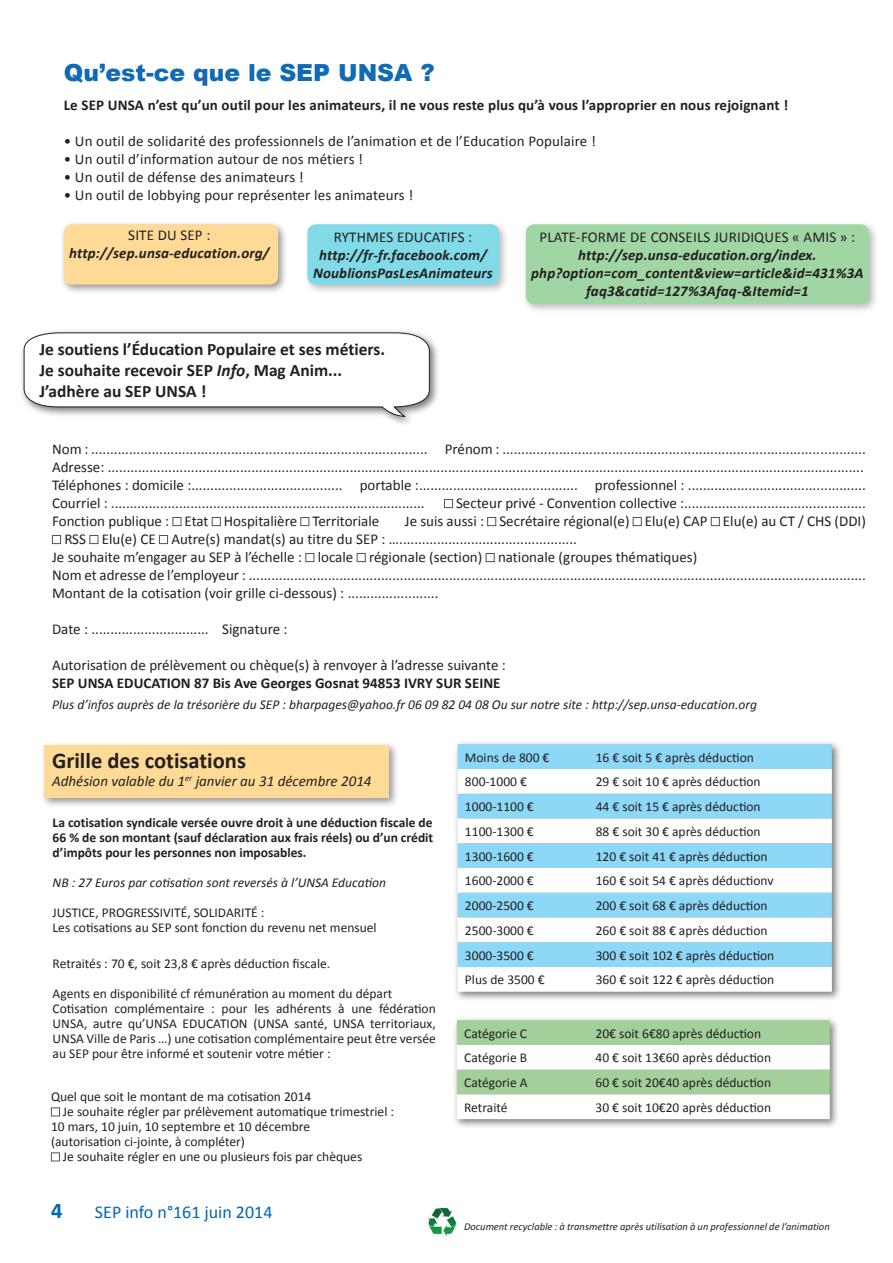
<style>
.page{position:relative;width:893px;height:1263px;background:#fff}
.page>*{position:absolute;margin:0;border:0;box-sizing:border-box;transform-origin:0 0}
.t1{font:900 23.55px "Arial";color:#116ab5}
.t2{font:700 22.5px "Calibri";color:#231f20}
.t3{font:700 22.5px "Calibri";color:#0166b3}
.t4{font:18px "Calibri";color:#0166b3}
.t5{font:700 17.4px/20.9px "Calibri";color:#231f20}
.t6{font:15px/18px "Calibri";color:#231f20}
.t7{font:italic 700 15px/18px "Calibri";letter-spacing:.01em;color:#231f20;text-align:center}
.t8{font:700 15px "Calibri";color:#231f20}
.t9{font:italic 15px "Calibri";color:#231f20}
.t10{font:13.5px/15px "Calibri";color:#231f20}
.t11{font:italic 13.5px "Calibri";color:#231f20}
.t12{font:700 13.5px/15px "Calibri";color:#231f20;text-align:justify}
.t13{font:italic 10.5px "Calibri";color:#231f20}
.s1{font-style:italic}
</style>
<div class="page">
<div style="left:59px;top:220px;width:229px;height:74px;background:#231f20;opacity:.6"></div>
<div style="left:64px;top:224px;width:214px;height:60px;background:#feda96;border-radius:9px"></div>
<div style="left:41px;top:741px;width:358px;height:67px;background:#231f20;opacity:.6"></div>
<div style="left:45px;top:745px;width:344px;height:53px;background:#feda96"></div>
<div style="left:303px;top:220px;width:206px;height:74px;background:#231f20;opacity:.6"></div>
<div style="left:307px;top:224px;width:192px;height:60px;background:#80dae8;border-radius:9px"></div>
<div style="left:521px;top:220px;width:358px;height:94px;background:#231f20;opacity:.6"></div>
<div style="left:526px;top:224px;width:343px;height:80px;background:#9fd6a4;border-radius:9px"></div>
<div style="left:444px;top:499px;width:9px;height:9px;border:1px solid #231f20"></div>
<div style="left:173px;top:517px;width:8px;height:9px;border:1px solid #231f20"></div>
<div style="left:212px;top:517px;width:9px;height:9px;border:1px solid #231f20"></div>
<div style="left:300px;top:517px;width:9px;height:9px;border:1px solid #231f20"></div>
<div style="left:487px;top:517px;width:9px;height:9px;border:1px solid #231f20"></div>
<div style="left:633px;top:517px;width:9px;height:9px;border:1px solid #231f20"></div>
<div style="left:711px;top:517px;width:9px;height:9px;border:1px solid #231f20"></div>
<div style="left:52px;top:535px;width:9px;height:9px;border:1px solid #231f20"></div>
<div style="left:89px;top:535px;width:9px;height:9px;border:1px solid #231f20"></div>
<div style="left:159px;top:535px;width:9px;height:9px;border:1px solid #231f20"></div>
<div style="left:305px;top:553px;width:9px;height:9px;border:1px solid #231f20"></div>
<div style="left:357px;top:553px;width:9px;height:9px;border:1px solid #231f20"></div>
<div style="left:486px;top:553px;width:9px;height:9px;border:1px solid #231f20"></div>
<div style="left:453px;top:740px;width:389px;height:262px;background:#231f20;opacity:.6"></div>
<div style="left:458px;top:744px;width:374px;height:25px;background:#8dd7f7"></div>
<svg style="left:458px;top:769px;width:374px;height:223px"></svg>
<div style="left:51px;top:1107px;width:9px;height:9px;border:1px solid #231f20"></div>
<div style="left:51px;top:1152px;width:9px;height:9px;border:1px solid #231f20"></div>
<div style="left:20px;top:329px;width:420px;height:97px;background:#231f20;opacity:.6"></div>
<svg style="left:23px;top:332px;width:407px;height:85px"></svg>
<img style="left:428px;top:1208px;width:29px;height:28px">
<div style="left:453px;top:1016px;width:387px;height:113px;background:#231f20;opacity:.58"></div>
<svg style="left:457px;top:1020px;width:373px;height:99px"></svg>
<h1 class="t1" style="left:64px;top:55px;width:372px">Qu’est-ce que le SEP UNSA ?</h1>
<p class="t8" style="left:64px;top:96px;width:726px">Le SEP UNSA n’est qu’un outil pour les animateurs, il ne vous reste plus qu’à vous l’approprier en nous rejoignant !</p>
<p class="t6" style="left:64px;top:131px;width:534px">• Un outil de solidarité des professionnels de l’animation et de l’Education Populaire !</p>
<p class="t6" style="left:64px;top:149px;width:301px">• Un outil d’information autour de nos métiers !</p>
<p class="t6" style="left:64px;top:167px;width:242px">• Un outil de défense des animateurs !</p>
<p class="t6" style="left:64px;top:185px;width:351px">• Un outil de lobbying pour représenter les animateurs !</p>
<p class="t6" style="left:128px;top:225px;width:84px">SITE DU SEP :</p>
<p class="t7" style="left:69px;top:243px;width:202px">http://sep.unsa-education.org/</p>
<p class="t6" style="left:334px;top:227px;width:140px">RYTHMES EDUCATIFS :</p>
<p class="t7" style="left:313px;top:245px;width:181px">http://fr-fr.facebook.com/<br>NoublionsPasLesAnimateurs</p>
<p class="t5" style="left:39px;top:338px;width:347px">Je soutiens l’Éducation Populaire et ses métiers.<br>Je souhaite recevoir SEP <span class="s1">Info</span>, Mag Anim...<br>J’adhère au SEP UNSA !</p>
<p class="t6" style="left:539px;top:227px;width:317px">PLATE-FORME DE CONSEILS JURIDIQUES « AMIS » :</p>
<p class="t7" style="left:531px;top:245px;width:334px">http://sep.unsa-education.org/index. php?option=com_content&amp;view=article&amp;id=431%3A faq3&amp;catid=127%3Afaq-&amp;Itemid=1</p>
<p class="t6" style="left:52px;top:439px;width:815px">Nom : ......................................................................................... Prénom : ................................................................................................<br>Adresse: ........................................................................................................................................................................................................<br>Téléphones : domicile :........................................ portable :.......................................... professionnel : ...............................................<br>Courriel : ...................................................................................</p>
<p class="t6" style="left:456px;top:493px;width:411px">Secteur privé - Convention collective :................................................</p>
<p class="t6" style="left:52px;top:511px;width:329px">Fonction publique : Etat Hospitalière Territoriale</p>
<p class="t6" style="left:405px;top:511px;width:462px">Je suis aussi : Secrétaire régional(e) Elu(e) CAP Elu(e) au CT / CHS (DDI)</p>
<p class="t6" style="left:64px;top:529px;width:514px">RSS Elu(e) CE Autre(s) mandat(s) au titre du SEP : …...............................................</p>
<p class="t6" style="left:52px;top:547px;width:647px">Je souhaite m’engager au SEP à l’échelle : locale régionale (section) nationale (groupes thématiques)</p>
<p class="t6" style="left:52px;top:565px;width:815px">Nom et adresse de l’employeur : ...................................................................................................................................................................</p>
<p class="t6" style="left:52px;top:583px;width:388px">Montant de la cotisation (voir grille ci-dessous) : ........................</p>
<p class="t6" style="left:52px;top:619px;width:237px">Date : ............................... Signature :</p>
<p class="t6" style="left:52px;top:655px;width:455px">Autorisation de prélèvement ou chèque(s) à renvoyer à l’adresse suivante :</p>
<p class="t8" style="left:52px;top:674px;width:450px">SEP UNSA EDUCATION 87 Bis Ave Georges Gosnat 94853 IVRY SUR SEINE</p>
<p class="t11" style="left:52px;top:696px;width:706px">Plus d’infos auprès de la trésorière du SEP : bharpages@yahoo.fr 06 09 82 04 08 Ou sur notre site : http://sep.unsa-education.org</p>
<h2 class="t2" style="left:52px;top:747px;width:195px">Grille des cotisations</h2>
<p class="t9" style="left:52px;top:772px;width:321px">Adhésion valable du 1<sup>er</sup> janvier au 31 décembre 2014</p>
<p class="t12" style="left:53px;top:815px;width:382px">La cotisation syndicale versée ouvre droit à une déduction fiscale de 66 % de son montant (sauf déclaration aux frais réels) ou d’un crédit d’impôts pour les personnes non imposables.</p>
<p class="t11" style="left:53px;top:874px;width:335px">NB : 27 Euros par cotisation sont reversés à l’UNSA Education</p>
<p class="t10" style="left:53px;top:905px;width:325px">JUSTICE, PROGRESSIVITÉ, SOLIDARITÉ :<br>Les cotisations au SEP sont fonction du revenu net mensuel</p>
<p class="t10" style="left:53px;top:956px;width:279px">Retraités : 70 €, soit 23,8 € après déduction fiscale.</p>
<p class="t10" style="left:53px;top:986px;width:385px">Agents en disponibilité cf rémunération au moment du départ Cotisation complémentaire : pour les adhérents à une fédération UNSA, autre qu’UNSA EDUCATION (UNSA santé, UNSA territoriaux, UNSA Ville de Paris …) une cotisation complémentaire peut être versée au SEP pour être informé et soutenir votre métier :</p>
<p class="t10" style="left:51px;top:1089px;width:262px">Quel que soit le montant de ma cotisation 2014</p>
<p class="t10" style="left:63px;top:1104px;width:333px">Je souhaite régler par prélèvement automatique trimestriel :</p>
<p class="t10" style="left:51px;top:1119px;width:261px">10 mars, 10 juin, 10 septembre et 10 décembre</p>
<p class="t10" style="left:51px;top:1134px;width:195px">(autorisation ci-jointe, à compléter)</p>
<p class="t10" style="left:63px;top:1149px;width:301px">Je souhaite régler en une ou plusieurs fois par chèques</p>
<h2 class="t3" style="left:51px;top:1197px;width:13px">4</h2>
<p class="t4" style="left:95px;top:1201px;width:179px">SEP info n°161 juin 2014</p>
<p class="t10" style="left:465px;top:749px;width:86px">Moins de 800 €</p>
<p class="t10" style="left:596px;top:749px;width:160px">16 € soit 5 € après déduction</p>
<p class="t10" style="left:465px;top:774px;width:63px">800-1000 €</p>
<p class="t10" style="left:596px;top:774px;width:166px">29 € soit 10 € après déduction</p>
<p class="t10" style="left:465px;top:798px;width:70px">1000-1100 €</p>
<p class="t10" style="left:596px;top:798px;width:166px">44 € soit 15 € après déduction</p>
<p class="t10" style="left:465px;top:823px;width:70px">1100-1300 €</p>
<p class="t10" style="left:596px;top:823px;width:166px">88 € soit 30 € après déduction</p>
<p class="t10" style="left:465px;top:848px;width:70px">1300-1600 €</p>
<p class="t10" style="left:596px;top:848px;width:173px">120 € soit 41 € après déduction</p>
<p class="t10" style="left:465px;top:873px;width:70px">1600-2000 €</p>
<p class="t10" style="left:596px;top:873px;width:179px">160 € soit 54 € après déductionv</p>
<p class="t10" style="left:465px;top:897px;width:70px">2000-2500 €</p>
<p class="t10" style="left:596px;top:897px;width:173px">200 € soit 68 € après déduction</p>
<p class="t10" style="left:465px;top:922px;width:70px">2500-3000 €</p>
<p class="t10" style="left:596px;top:922px;width:173px">260 € soit 88 € après déduction</p>
<p class="t10" style="left:465px;top:947px;width:70px">3000-3500 €</p>
<p class="t10" style="left:596px;top:947px;width:180px">300 € soit 102 € après déduction</p>
<p class="t10" style="left:465px;top:972px;width:81px">Plus de 3500 €</p>
<p class="t10" style="left:596px;top:972px;width:180px">360 € soit 122 € après déduction</p>
<p class="t10" style="left:464px;top:1025px;width:64px">Catégorie C</p>
<p class="t10" style="left:595px;top:1025px;width:167px">20€ soit 6€80 après déduction</p>
<p class="t10" style="left:464px;top:1050px;width:64px">Catégorie B</p>
<p class="t10" style="left:595px;top:1050px;width:177px">40 € soit 13€60 après déduction</p>
<p class="t10" style="left:464px;top:1074px;width:65px">Catégorie A</p>
<p class="t10" style="left:595px;top:1074px;width:177px">60 € soit 20€40 après déduction</p>
<p class="t10" style="left:464px;top:1099px;width:45px">Retraité</p>
<p class="t10" style="left:595px;top:1099px;width:177px">30 € soit 10€20 après déduction</p>
<p class="t13" style="left:464px;top:1220px;width:367px">Document recyclable : à transmettre après utilisation à un professionnel de l’animation</p>
</div>
